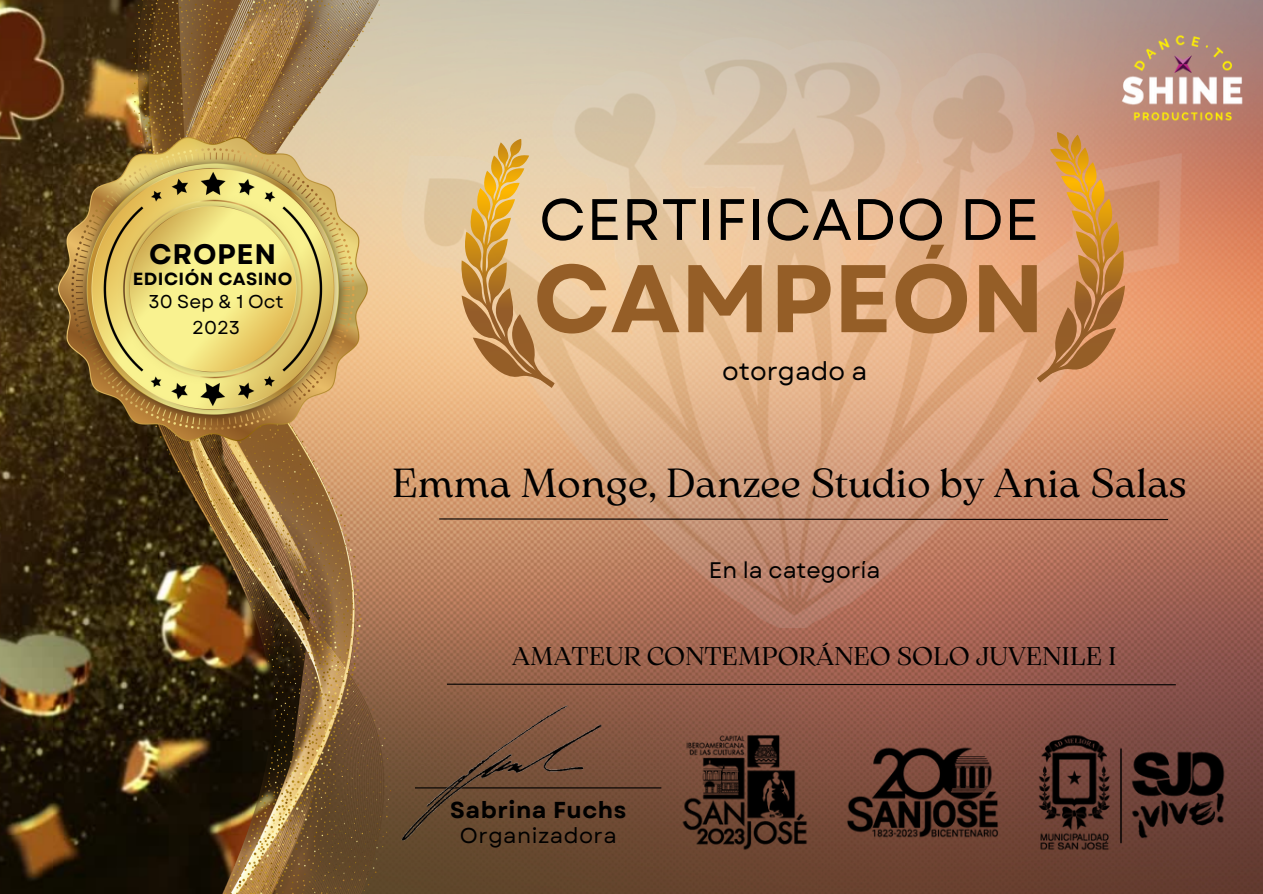
<style>
.page{position:relative;width:1263px;height:894px;background:#fff}
.page>*{position:absolute;margin:0;border:0;box-sizing:border-box;transform-origin:0 0}
.t1{font:700 95.7px "Garet";color:#955e27}
.t2{font:58.2px "Garet";color:#000}
.t3{font:40.5px "Arsenica Antiqua";color:#000}
.t4{font:700 28.2px "Garet";letter-spacing:.025em;color:#000}
.t5{font:25.5px "Arsenica Antiqua";color:#000}
.t6{font:25.5px "Garet";color:#000}
.t7{font:700 22.95px "Garet";letter-spacing:.025em;color:#000}
.t8{font:22.5px "Garet";color:#000}
.t9{font:21.45px "Garet";letter-spacing:.025em;color:#000}
.t10{font:18.6px "Garet";color:#000}
.t11{font:700 17.55px "Garet";letter-spacing:.025em;color:#000}
</style>
<div class="page">
<img style="left:392px;top:0;width:871px;height:893px">
<img style="left:0;top:0;width:131px;height:893px">
<img style="left:131px;top:0;width:261px;height:893px">
<img style="left:58px;top:137px;width:309px;height:304px">
<img style="left:381px;top:31px;width:861px;height:596px">
<img style="left:1111px;top:23px;width:148px;height:114px">
<hr style="left:415px;top:787px;width:246px;height:1px;background:#000">
<svg style="left:958px;top:129px;width:193px;height:255px;background:#da9d6e"></svg>
<svg style="left:438px;top:136px;width:186px;height:254px;background:#e2bc89"></svg>
<img style="left:392px;top:685px;width:229px;height:173px">
<svg style="left:446px;top:683px;width:230px;height:2px"></svg>
<svg style="left:438px;top:517px;width:731px;height:3px;background:#7b5744"></svg>
<img style="left:676px;top:676px;width:554px;height:197px">
<p class="t4" style="left:149px;top:234px;width:128px">CROPEN</p>
<p class="t11" style="left:133px;top:266px;width:161px">EDICIÓN CASINO</p>
<p class="t10" style="left:148px;top:288px;width:137px">30 Sep &amp; 1 Oct</p>
<p class="t10" style="left:192px;top:314px;width:50px">2023</p>
<p class="t2" style="left:539px;top:177px;width:502px">CERTIFICADO DE</p>
<p class="t1" style="left:533px;top:230px;width:513px">CAMPEÓN</p>
<p class="t6" style="left:722px;top:352px;width:147px">otorgado a</p>
<p class="t3" style="left:392px;top:467px;width:796px">Emma Monge, Danzee Studio by Ania Salas</p>
<p class="t8" style="left:709px;top:554px;width:173px">En la categoría</p>
<p class="t5" style="left:512px;top:646px;width:606px">AMATEUR CONTEMPORÁNEO SOLO JUVENILE I</p>
<p class="t7" style="left:450px;top:792px;width:178px">Sabrina Fuchs</p>
<p class="t9" style="left:460px;top:819px;width:158px">Organizadora</p>
</div>
